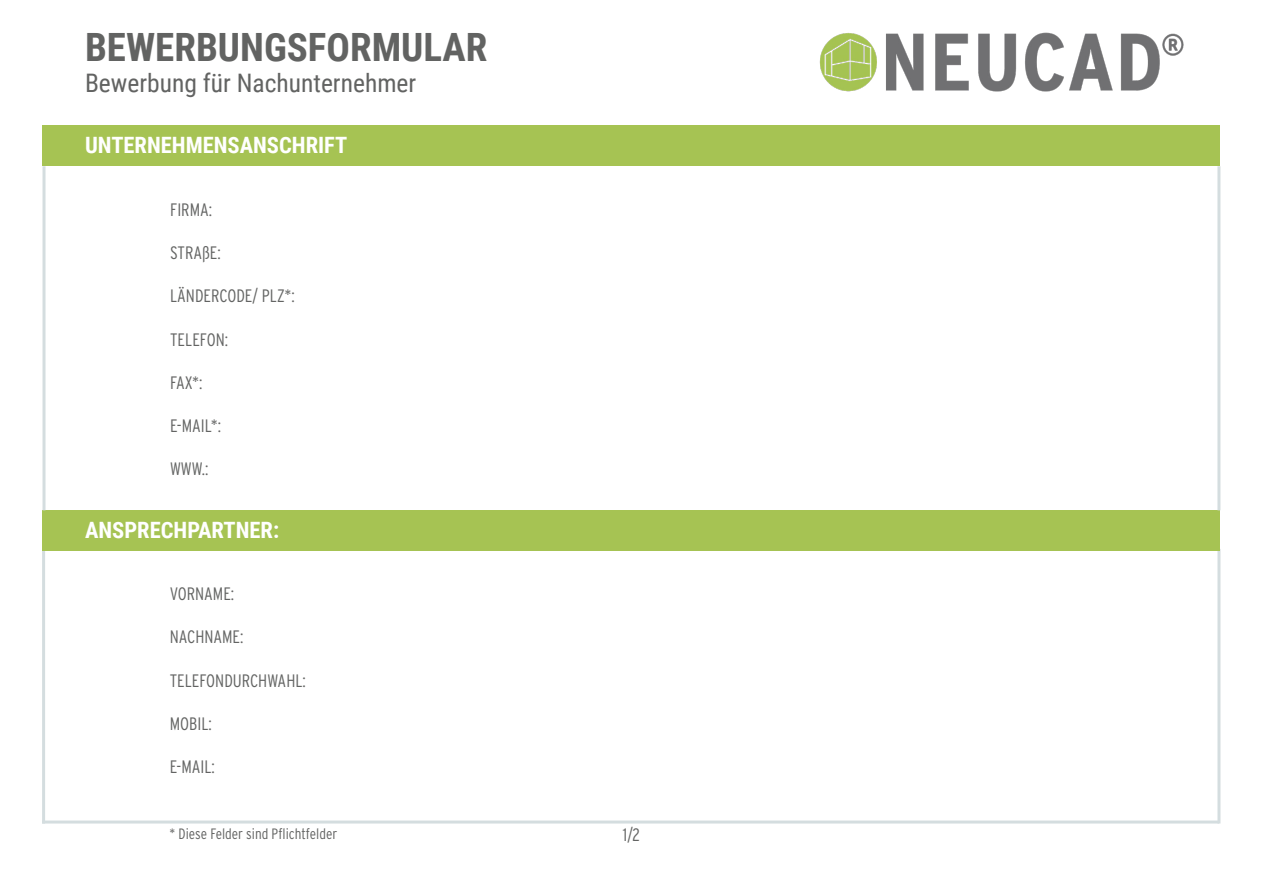
<style>
.page{position:relative;width:1263px;height:893px;background:#fff}
.page>*{position:absolute;margin:0;border:0;box-sizing:border-box;transform-origin:0 0}
.t1{font:700 39px "Roboto Condensed";color:#626362}
.t2{font:25.5px "Roboto Condensed";color:#626362}
.t3{font:700 22.5px "Roboto Condensed";color:#fff}
.t4{font:300 18px "Interstate Condensed";color:#636463}
.t5{font:300 15px "Interstate Condensed";color:#636463}
</style>
<div class="page">
<hr style="left:42px;top:549px;width:3px;height:274px;background:#d4dddf">
<hr style="left:1217px;top:549px;width:3px;height:274px;background:#d4dddf">
<div style="left:43px;top:510px;width:1177px;height:41px;background:#a6c353"></div>
<hr style="left:43px;top:166px;width:3px;height:344px;background:#d4dddf">
<hr style="left:42px;top:820px;width:1177px;height:3px;background:#d4dddf">
<hr style="left:1217px;top:166px;width:3px;height:344px;background:#d4dddf">
<div style="left:43px;top:125px;width:1177px;height:41px;background:#a6c353"></div>
<img style="left:819px;top:32px;width:364px;height:59px">
<h1 class="t1" style="left:85px;top:20px;width:404px">BEWERBUNGSFORMULAR</h1>
<h2 class="t2" style="left:85px;top:65px;width:333px">Bewerbung für Nachunternehmer</h2>
<p class="t3" style="left:85px;top:129px;width:264px">UNTERNEHMENSANSCHRIFT</p>
<p class="t4" style="left:170px;top:200px;width:44px">FIRMA:</p>
<p class="t4" style="left:170px;top:242px;width:52px">STRAßE:</p>
<p class="t4" style="left:170px;top:285px;width:126px">LÄNDERCODE/ PLZ*:</p>
<p class="t4" style="left:170px;top:330px;width:60px">TELEFON:</p>
<p class="t4" style="left:170px;top:372px;width:34px">FAX*:</p>
<p class="t4" style="left:170px;top:416px;width:52px">E-MAIL*:</p>
<p class="t4" style="left:170px;top:459px;width:40px">WWW.:</p>
<p class="t3" style="left:85px;top:514px;width:196px">ANSPRECHPARTNER:</p>
<p class="t4" style="left:170px;top:583px;width:66px">VORNAME:</p>
<p class="t4" style="left:170px;top:627px;width:75px">NACHNAME:</p>
<p class="t4" style="left:170px;top:671px;width:138px">TELEFONDURCHWAHL:</p>
<p class="t4" style="left:170px;top:713px;width:44px">MOBIL:</p>
<p class="t4" style="left:170px;top:757px;width:47px">E-MAIL:</p>
<p class="t5" style="left:170px;top:825px;width:169px">* Diese Felder sind Pflichtfelder</p>
<p class="t4" style="left:623px;top:825px;width:18px">1/2</p>
</div>
